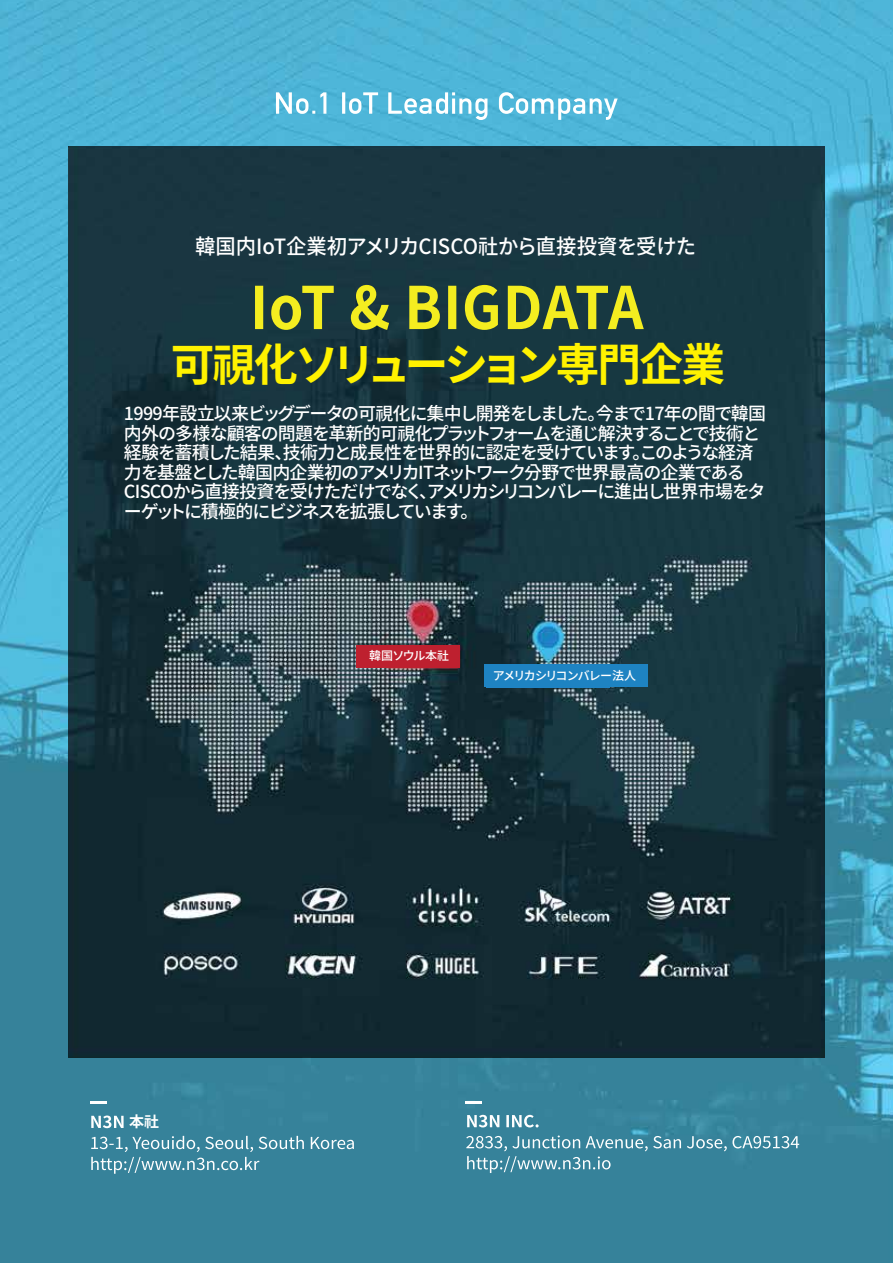
<style>
.page{position:relative;width:893px;height:1263px;background:#fff}
.page>*{position:absolute;margin:0;border:0;box-sizing:border-box;transform-origin:0 0}
.t1{font:700 45px "Noto Sans Mono CJ Kkr";letter-spacing:-.08em;color:#fff200}
.t2{font:500 21px "Noto Sans CJ Kkr";color:#fff}
.t3{font:500 18px/19.5px "Noto Sans CJ Kkr";letter-spacing:-.07em;color:#fff}
.t4{font:700 15px "Noto Sans CJ Kkr";color:#fff}
.t5{font:500 12px "Noto Sans CJ Kkr";letter-spacing:-.075em;color:#fff}
.t6{font:500 12px "Noto Sans CJ Kkr";letter-spacing:-.04em;color:#fff}
</style>
<div class="page">
<img style="left:0;top:0;width:893px;height:1263px">
<img style="left:91px;top:1115px;width:229px;height:34px">
<img style="left:467px;top:1115px;width:322px;height:33px">
<img style="left:90px;top:1101px;width:16px;height:3px">
<img style="left:465px;top:1101px;width:16px;height:3px">
<img style="left:69px;top:146px;width:756px;height:911px">
<img style="left:487px;top:687px;width:123px;height:1px">
<img style="left:276px;top:92px;width:309px;height:22px">
<img style="left:255px;top:285px;width:389px;height:45px">
<div style="left:357px;top:645px;width:103px;height:22px;background:#be202f"></div>
<div style="left:484px;top:665px;width:163px;height:22px;background:#1e83c2"></div>
<p class="t2" style="left:195px;top:234px;width:503px">韓国内IoT企業初アメリカCISCO社から直接投資を受けた</p>
<h1 class="t1" style="left:171px;top:339px;width:556px">可視化ソリューション専門企業</h1>
<p class="t3" style="left:124px;top:404px;width:644px">1999年設立以来ビッグデータの可視化に集中し開発をしました。今まで17年の間で韓国内外の多様な顧客の問題を革新的可視化プラットフォームを通じ解決することで技術と経験を蓄積した結果、技術力と成長性を世界的に認定を受けています。このような経済力を基盤とした韓国内企業初のアメリカITネットワーク分野で世界最高の企業であるCISCOから直接投資を受けただけでなく、アメリカシリコンバレーに進出し世界市場をターゲットに積極的にビジネスを拡張しています。</p>
<p class="t4" style="left:129px;top:1112px;width:31px">本社</p>
<p class="t6" style="left:369px;top:649px;width:81px">韓国ソウル本社</p>
<p class="t5" style="left:493px;top:668px;width:145px">アメリカシリコンバレー法人</p>
</div>
